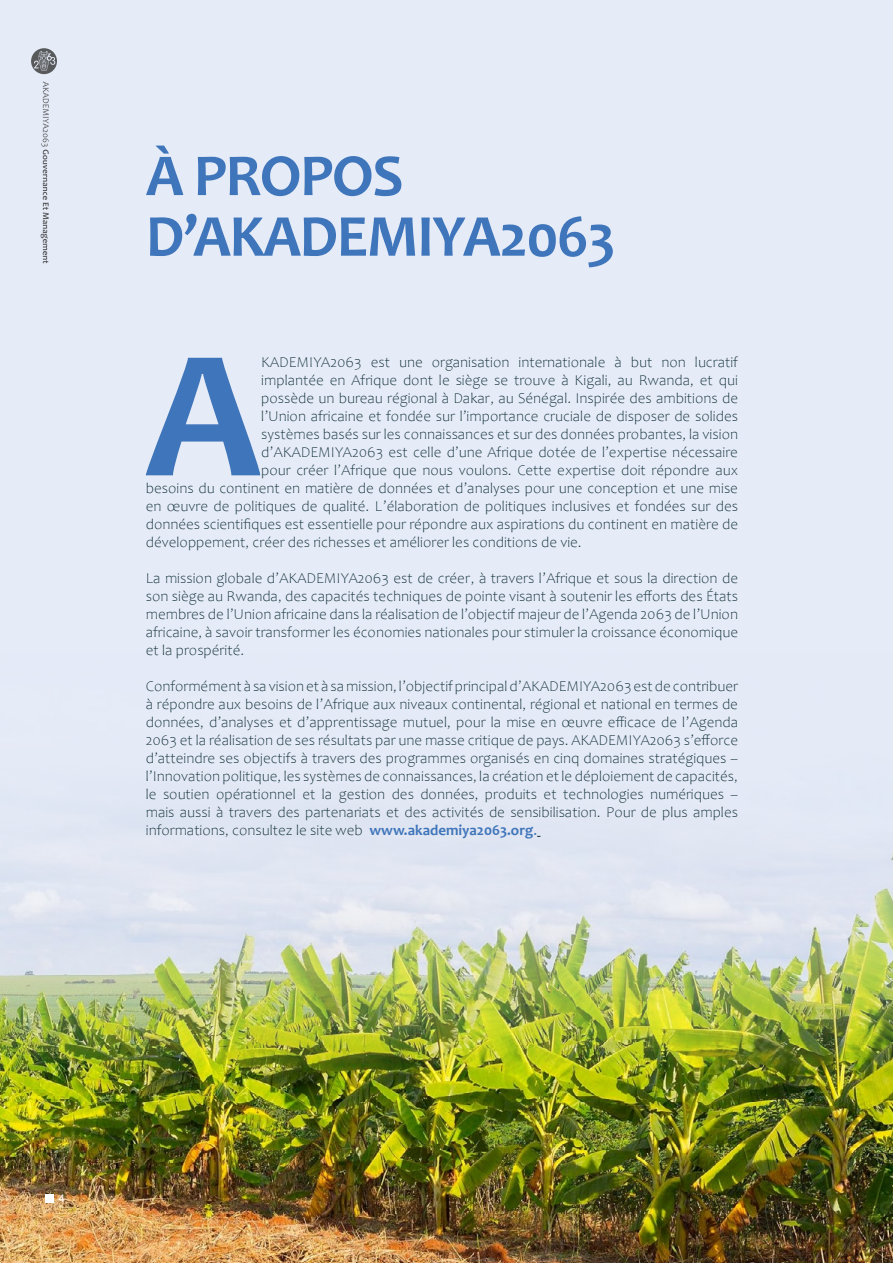
<style>
.page{position:relative;width:893px;height:1263px;background:#e5ebf7}
.page>*{position:absolute;margin:0;border:0;box-sizing:border-box;transform-origin:0 0}
.t1{font:700 184.95px "Candara";color:#3f75ba}
.t2{font:700 60px/60.6px "Candara";letter-spacing:-.025em;color:#3f75ba}
.t3{font:300 15px/18px "Candara";color:#0b2b33;text-align:justify}
.t4{font:10.5px "Arial";color:#fff}
.s1{font-weight:700;color:#3f75ba}
.s2{font-weight:400;color:#3f75ba}
</style>
<div class="page">
<img style="left:0;top:824px;width:893px;height:439px">
<div style="left:45px;top:1194px;width:9px;height:9px;background:#fff"></div>
<svg style="left:31px;top:48px;width:26px;height:26px"></svg>
<svg style="left:41px;top:82px;width:8px;height:181px"></svg>
<h2 class="t2" style="left:146px;top:145px;width:471px">À PROPOS<br>D’AKADEMIYA2063</h2>
<h1 class="t1" style="left:145px;top:299px;width:118px">A</h1>
<p class="t3" style="left:261px;top:354px;width:478px">KADEMIYA2063 est une organisation internationale à but non lucratif</p>
<p class="t3" style="left:261px;top:372px;width:478px">implantée en Afrique dont le siège se trouve à Kigali, au Rwanda, et qui</p>
<p class="t3" style="left:261px;top:390px;width:478px">possède un bureau régional à Dakar, au Sénégal. Inspirée des ambitions de</p>
<p class="t3" style="left:261px;top:408px;width:478px">l’Union africaine et fondée sur l’importance cruciale de disposer de solides</p>
<p class="t3" style="left:261px;top:426px;width:478px">systèmes basés sur les connaissances et sur des données probantes, la vision</p>
<p class="t3" style="left:261px;top:444px;width:478px">d’AKADEMIYA2063 est celle d’une Afrique dotée de l’expertise nécessaire</p>
<p class="t3" style="left:261px;top:462px;width:478px">pour créer l’Afrique que nous voulons. Cette expertise doit répondre aux</p>
<p class="t3" style="left:146px;top:480px;width:594px">besoins du continent en matière de données et d’analyses pour une conception et une mise</p>
<p class="t3" style="left:146px;top:498px;width:594px">en œuvre de politiques de qualité. L’élaboration de politiques inclusives et fondées sur des</p>
<p class="t3" style="left:146px;top:516px;width:594px">données scientifiques est essentielle pour répondre aux aspirations du continent en matière de</p>
<p class="t3" style="left:146px;top:534px;width:437px">développement, créer des richesses et améliorer les conditions de vie.</p>
<p class="t3" style="left:146px;top:570px;width:594px">La mission globale d’AKADEMIYA2063 est de créer, à travers l’Afrique et sous la direction de son siège au Rwanda, des capacités techniques de pointe visant à soutenir les efforts des États membres de l’Union africaine dans la réalisation de l’objectif majeur de l’Agenda 2063 de l’Union africaine, à savoir transformer les économies nationales pour stimuler la croissance économique et la prospérité.</p>
<p class="t3" style="left:146px;top:678px;width:594px">Conformément à sa vision et à sa mission, l’objectif principal d’AKADEMIYA2063 est de contribuer à répondre aux besoins de l’Afrique aux niveaux continental, régional et national en termes de données, d’analyses et d’apprentissage mutuel, pour la mise en œuvre efficace de l’Agenda 2063 et la réalisation de ses résultats par une masse critique de pays. AKADEMIYA2063 s’efforce d’atteindre ses objectifs à travers des programmes organisés en cinq domaines stratégiques – l’Innovation politique, les systèmes de connaissances, la création et le déploiement de capacités, le soutien opérationnel et la gestion des données, produits et technologies numériques – mais aussi à travers des partenariats et des activités de sensibilisation. Pour de plus amples informations, consultez le site web <span class="s1">www.akademiya2063.org</span><span class="s2">.</span></p>
<p class="t4" style="left:59px;top:1191px;width:7px">4</p>
</div>
